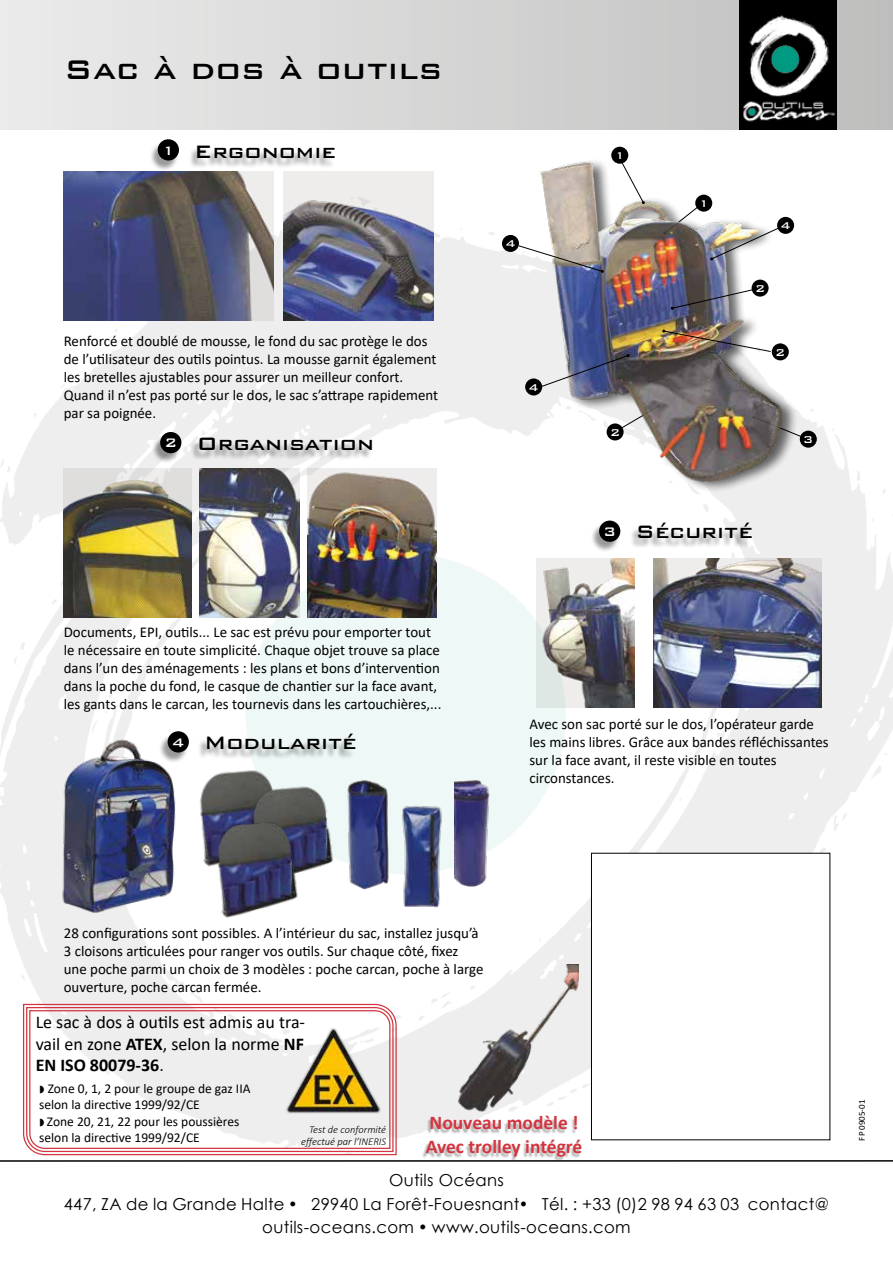
<style>
.page{position:relative;width:893px;height:1263px;background:#fff}
.page>*{position:absolute;margin:0;border:0;box-sizing:border-box;transform-origin:0 0}
.t1{font:500 36px "Bank Gothic BT";color:#000}
.t2{font:500 24px "Bank Gothic BT";color:#000}
.t3{font:700 19.5px/23.4px "Calibri";color:#d23540}
.t4{font:18px/21.6px "Calibri";color:#000;text-align:justify}
.t5{font:16.5px/23.5px "Century Gothic";letter-spacing:.02em;color:#000;text-align:center}
.t6{font:15px/18px "Calibri";color:#000}
.t7{font:13.5px "Calibri";color:#000}
.t8{font:500 13.2px "Bank Gothic BT";color:#fff}
.t9{font:italic 300 10.5px/12.6px "Calibri";color:#000;text-align:right}
.t10{font:9px "Calibri";color:#000}
.s1{font-size:16.5px;color:#fff}
.s2{font-weight:700}
.s3{font-family:"Times New Roman"}
</style>
<div class="page">
<svg style="left:0;top:0;width:893px;height:130px;background:#d6d6d6"></svg>
<img style="left:740px;top:0;width:96px;height:129px">
<img style="left:0;top:171px;width:893px;height:970px">
<svg style="left:798px;top:416px;width:5px;height:22px"></svg>
<div style="left:541px;top:158px;width:257px;height:335px;background:#000;opacity:.65"></div>
<img style="left:529px;top:155px;width:256px;height:328px">
<div style="left:591px;top:853px;width:239px;height:287px;background:#fff"></div>
<hr style="left:0;top:1160px;width:893px;height:2px;background:#000">
<div style="left:188px;top:147px;width:147px;height:21px;background:#000;opacity:.4"></div>
<div style="left:149px;top:141px;width:30px;height:30px;background:#000;opacity:.4"></div>
<div style="left:158px;top:139px;width:21px;height:22px;background:#000;border-radius:50%"></div>
<img style="left:64px;top:172px;width:210px;height:149px">
<img style="left:283px;top:172px;width:151px;height:149px">
<img style="left:64px;top:468px;width:128px;height:149px">
<img style="left:199px;top:469px;width:100px;height:148px">
<img style="left:308px;top:468px;width:128px;height:149px">
<div style="left:191px;top:439px;width:181px;height:21px;background:#000;opacity:.4"></div>
<div style="left:151px;top:434px;width:30px;height:30px;background:#000;opacity:.4"></div>
<div style="left:160px;top:432px;width:21px;height:21px;background:#000;border-radius:50%"></div>
<div style="left:198px;top:735px;width:158px;height:24px;background:#000;opacity:.4"></div>
<div style="left:159px;top:733px;width:30px;height:30px;background:#000;opacity:.4"></div>
<svg style="left:168px;top:731px;width:21px;height:21px"></svg>
<img style="left:653px;top:559px;width:169px;height:148px">
<div style="left:630px;top:524px;width:122px;height:25px;background:#000;opacity:.4"></div>
<div style="left:590px;top:522px;width:30px;height:31px;background:#000;opacity:.4"></div>
<div style="left:599px;top:521px;width:21px;height:21px;background:#000;border-radius:50%"></div>
<img style="left:536px;top:559px;width:98px;height:148px">
<div style="left:695px;top:195px;width:17px;height:17px;background:#000;border-radius:50%"></div>
<div style="left:800px;top:431px;width:17px;height:17px;background:#000;border-radius:50%"></div>
<div style="left:607px;top:423px;width:17px;height:17px;background:#000;border-radius:50%"></div>
<div style="left:611px;top:147px;width:17px;height:17px;background:#000;border-radius:50%"></div>
<div style="left:772px;top:343px;width:17px;height:17px;background:#000;border-radius:50%"></div>
<div style="left:752px;top:280px;width:17px;height:17px;background:#000;border-radius:50%"></div>
<div style="left:777px;top:217px;width:17px;height:17px;background:#000;border-radius:50%"></div>
<div style="left:525px;top:378px;width:17px;height:17px;background:#000;border-radius:50%"></div>
<div style="left:502px;top:235px;width:17px;height:17px;background:#000;border-radius:50%"></div>
<img style="left:192px;top:763px;width:97px;height:110px">
<img style="left:244px;top:780px;width:98px;height:110px">
<img style="left:210px;top:814px;width:96px;height:111px">
<img style="left:55px;top:735px;width:132px;height:181px">
<img style="left:454px;top:779px;width:37px;height:108px">
<img style="left:346px;top:778px;width:44px;height:111px">
<img style="left:396px;top:801px;width:52px;height:109px">
<svg style="left:621px;top:162px;width:24px;height:42px"></svg>
<svg style="left:518px;top:245px;width:86px;height:28px"></svg>
<svg style="left:710px;top:227px;width:70px;height:33px"></svg>
<svg style="left:540px;top:354px;width:90px;height:34px;background:#7a7f96"></svg>
<svg style="left:671px;top:288px;width:87px;height:22px"></svg>
<img style="left:662px;top:330px;width:109px;height:22px">
<div style="left:421px;top:1117px;width:160px;height:44px;background:#000;opacity:.3"></div>
<img style="left:456px;top:965px;width:122px;height:148px">
<svg style="left:22px;top:1003px;width:375px;height:153px"></svg>
<svg style="left:25px;top:1006px;width:369px;height:147px"></svg>
<svg style="left:29px;top:1009px;width:362px;height:140px"></svg>
<img style="left:285px;top:1025px;width:98px;height:90px">
<svg style="left:40px;top:1086px;width:4px;height:8px"></svg>
<svg style="left:40px;top:1118px;width:4px;height:8px"></svg>
<h1 class="t1" style="left:64px;top:49px;width:380px">Sac à dos à outils</h1>
<h2 class="t2" style="left:162px;top:138px;width:175px"><span class="s1">1</span> Ergonomie</h2>
<p class="t6" style="left:64px;top:332px;width:376px">Renforcé et doublé de mousse, le fond du sac protège le dos de l’utilisateur des outils pointus. La mousse garnit également les bretelles ajustables pour assurer un meilleur confort.<br>Quand il n’est pas porté sur le dos, le sac s’attrape rapidement par sa poignée.</p>
<h2 class="t2" style="left:164px;top:430px;width:211px"><span class="s1">2</span> Organisation</h2>
<p class="t6" style="left:64px;top:623px;width:379px">Documents, EPI, outils... Le sac est prévu pour emporter tout le nécessaire en toute simplicité. Chaque objet trouve sa place dans l’un des aménagements : les plans et bons d’intervention dans la poche du fond, le casque de chantier sur la face avant, les gants dans le carcan, les tournevis dans les cartouchières,...</p>
<h2 class="t2" style="left:172px;top:729px;width:186px"><span class="s1">4</span> Modularité</h2>
<p class="t8" style="left:505px;top:237px;width:12px">4</p>
<p class="t8" style="left:529px;top:380px;width:12px">4</p>
<p class="t8" style="left:615px;top:148px;width:12px">1</p>
<p class="t8" style="left:610px;top:425px;width:12px">2</p>
<p class="t8" style="left:699px;top:196px;width:12px">1</p>
<p class="t8" style="left:780px;top:218px;width:12px">4</p>
<p class="t8" style="left:755px;top:281px;width:12px">2</p>
<p class="t8" style="left:775px;top:345px;width:12px">2</p>
<p class="t8" style="left:803px;top:432px;width:12px">3</p>
<h2 class="t2" style="left:603px;top:519px;width:151px"><span class="s1">3</span> Sécurité</h2>
<p class="t6" style="left:529px;top:715px;width:301px">Avec son sac porté sur le dos, l’opérateur garde les mains libres. Grâce aux bandes réfléchissantes sur la face avant, il reste visible en toutes circonstances.</p>
<p class="t6" style="left:64px;top:923px;width:421px">28 configurations sont possibles. A l’intérieur du sac, installez jusqu’à 3 cloisons articulées pour ranger vos outils. Sur chaque côté, fixez une poche parmi un choix de 3 modèles : poche carcan, poche à large ouverture, poche carcan fermée.</p>
<p class="t4" style="left:36px;top:1011px;width:271px">Le sac à dos à outils est admis au tra&shy;vail en zone <span class="s2">ATEX</span>, selon la norme <span class="s2">NF EN ISO 80079-36</span><span class="s3">.</span></p>
<p class="t7" style="left:48px;top:1079px;width:204px">Zone 0, 1, 2 pour le groupe de gaz IIA</p>
<p class="t7" style="left:39px;top:1096px;width:162px">selon la directive 1999/92/CE</p>
<p class="t7" style="left:47px;top:1112px;width:194px">Zone 20, 21, 22 pour les poussières</p>
<p class="t7" style="left:39px;top:1128px;width:162px">selon la directive 1999/92/CE</p>
<p class="t9" style="left:301px;top:1123px;width:86px">Test de conformité effectué par l’INERIS</p>
<h3 class="t3" style="left:426px;top:1111px;width:158px">Nouveau modèle !<br>Avec trolley intégré</h3>
<p class="t5" style="left:64px;top:1168px;width:767px">Outils Océans<br>447, ZA de la Grande Halte • 29940 La Forêt-Fouesnant• Tél. : +33 (0)2 98 94 63 03 contact@ outils-oceans.com • www.outils-oceans.com</p>
<p class="t10" style="left:855px;top:1140px;width:42px;rotate:-90deg">FP 0905-01</p>
</div>
